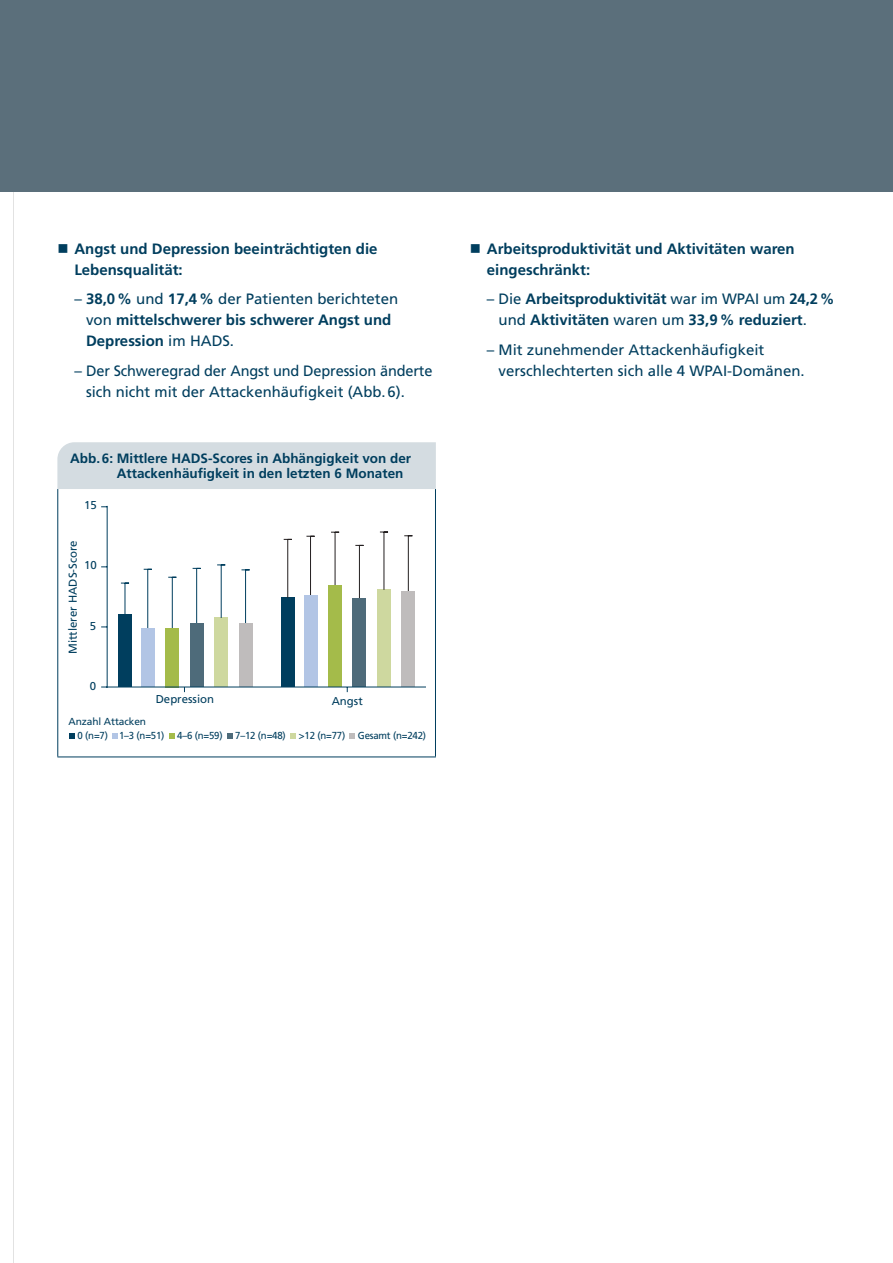
<style>
.page{position:relative;width:893px;height:1263px;background:#fff}
.page>*{position:absolute;margin:0;border:0;box-sizing:border-box;transform-origin:0 0}
.t1{font:700 15px/21px "Frutiger LT Std";color:#003e5e}
.t2{font:15px/21px "Frutiger LT Std";color:#003e5e}
.t3{font:700 13.5px/15px "Frutiger LT Std";color:#003e5e}
.t4{font:11.4px "Frutiger LT Std";color:#003e5e}
.t5{font:10.2px "Frutiger LT Std";letter-spacing:-.02em;color:#003e5e;scale:.95 1}
.t6{font:10.2px "Frutiger LT Std";letter-spacing:-.02em;color:#003e5e}
.s1{font-weight:400}
</style>
<div class="page">
<div style="left:0;top:0;width:893px;height:191px;background:#5b6f7b"></div>
<hr style="left:57px;top:489px;width:1px;height:267px;background:#003e5e">
<hr style="left:57px;top:756px;width:379px;height:1px;background:#003e5e">
<hr style="left:435px;top:489px;width:1px;height:267px;background:#003e5e">
<div style="left:118px;top:615px;width:14px;height:72px;background:#003e5e"></div>
<svg style="left:120px;top:582px;width:10px;height:33px"></svg>
<div style="left:281px;top:598px;width:13px;height:89px;background:#003e5e"></div>
<svg style="left:283px;top:539px;width:9px;height:59px"></svg>
<div style="left:141px;top:629px;width:13px;height:58px;background:#b2c5e5"></div>
<div style="left:304px;top:595px;width:13px;height:92px;background:#b2c5e5"></div>
<div style="left:166px;top:628px;width:13px;height:59px;background:#a4bb4a"></div>
<div style="left:329px;top:585px;width:13px;height:102px;background:#a4bb4a"></div>
<div style="left:190px;top:623px;width:13px;height:64px;background:#4e6b7a"></div>
<div style="left:353px;top:598px;width:13px;height:89px;background:#4e6b7a"></div>
<div style="left:215px;top:618px;width:13px;height:69px;background:#ced89f"></div>
<svg style="left:143px;top:564px;width:107px;height:67px"></svg>
<div style="left:377px;top:590px;width:13px;height:97px;background:#ced89f"></div>
<svg style="left:306px;top:531px;width:107px;height:68px"></svg>
<div style="left:239px;top:624px;width:13px;height:63px;background:#bfbcbc"></div>
<div style="left:402px;top:592px;width:13px;height:95px;background:#bfbcbc"></div>
<hr style="left:106px;top:687px;width:320px;height:1px;background:#003e5e">
<hr style="left:107px;top:506px;width:1px;height:182px;background:#003e5e">
<svg style="left:69px;top:733px;width:6px;height:5px"></svg>
<svg style="left:112px;top:733px;width:6px;height:5px"></svg>
<svg style="left:169px;top:733px;width:6px;height:5px"></svg>
<svg style="left:227px;top:733px;width:6px;height:5px"></svg>
<svg style="left:291px;top:733px;width:5px;height:5px"></svg>
<svg style="left:349px;top:733px;width:6px;height:5px"></svg>
<div style="left:57px;top:442px;width:379px;height:47px;background:#d4dce1"></div>
<p class="t1" style="left:74px;top:238px;width:305px;text-indent:-17px">■ Angst und Depression beeinträchtigten die<br>Lebensqualität:</p>
<p class="t1" style="left:86px;top:289px;width:314px;text-indent:-12px"><span class="s1">–</span> 38,0% <span class="s1">und</span> 17,4% <span class="s1">der Patienten berichteten von</span> mittelschwerer bis schwerer Angst und<br>Depression <span class="s1">im HADS.</span></p>
<p class="t2" style="left:86px;top:360px;width:348px;text-indent:-12px">– Der Schweregrad der Angst und Depression änderte sich nicht mit der Attackenhäufigkeit (Abb.6).</p>
<p class="t3" style="left:117px;top:451px;width:296px;text-indent:-47px">Abb.6: Mittlere HADS-Scores in Abhängigkeit von der<br>Attackenhäufigkeit in den letzten 6 Monaten</p>
<p class="t4" style="left:84px;top:499px;width:14px">15</p>
<p class="t4" style="left:66px;top:654px;width:115px;rotate:-90deg">Mittlerer HADS-Score</p>
<p class="t4" style="left:84px;top:559px;width:14px">10</p>
<p class="t4" style="left:90px;top:619px;width:8px">5</p>
<p class="t4" style="left:90px;top:679px;width:8px">0</p>
<p class="t4" style="left:156px;top:693px;width:60px">Depression</p>
<p class="t4" style="left:332px;top:694px;width:33px">Angst</p>
<p class="t5" style="left:78px;top:729px;width:93px">0 (n=7) 1–3 (n=51)</p>
<p class="t5" style="left:177px;top:729px;width:49px">4–6 (n=59)</p>
<p class="t5" style="left:235px;top:729px;width:55px">7–12 (n=48)</p>
<p class="t5" style="left:299px;top:729px;width:135px">&gt;12 (n=77) Gesamt (n=242)</p>
<p class="t6" style="left:68px;top:715px;width:79px">Anzahl Attacken</p>
<p class="t1" style="left:487px;top:238px;width:309px;text-indent:-17px">■ Arbeitsproduktivität und Aktivitäten waren eingeschränkt:</p>
<p class="t1" style="left:499px;top:289px;width:338px;text-indent:-12px"><span class="s1">– Die</span> Arbeitsproduktivität <span class="s1">war im WPAI um</span> 24,2% <span class="s1">und</span> Aktivitäten <span class="s1">waren um</span> 33,9% reduziert<span class="s1">.</span></p>
<p class="t2" style="left:499px;top:339px;width:308px;text-indent:-12px">– Mit zunehmender Attackenhäufigkeit verschlechterten sich alle 4 WPAI-Domänen.</p>
</div>
